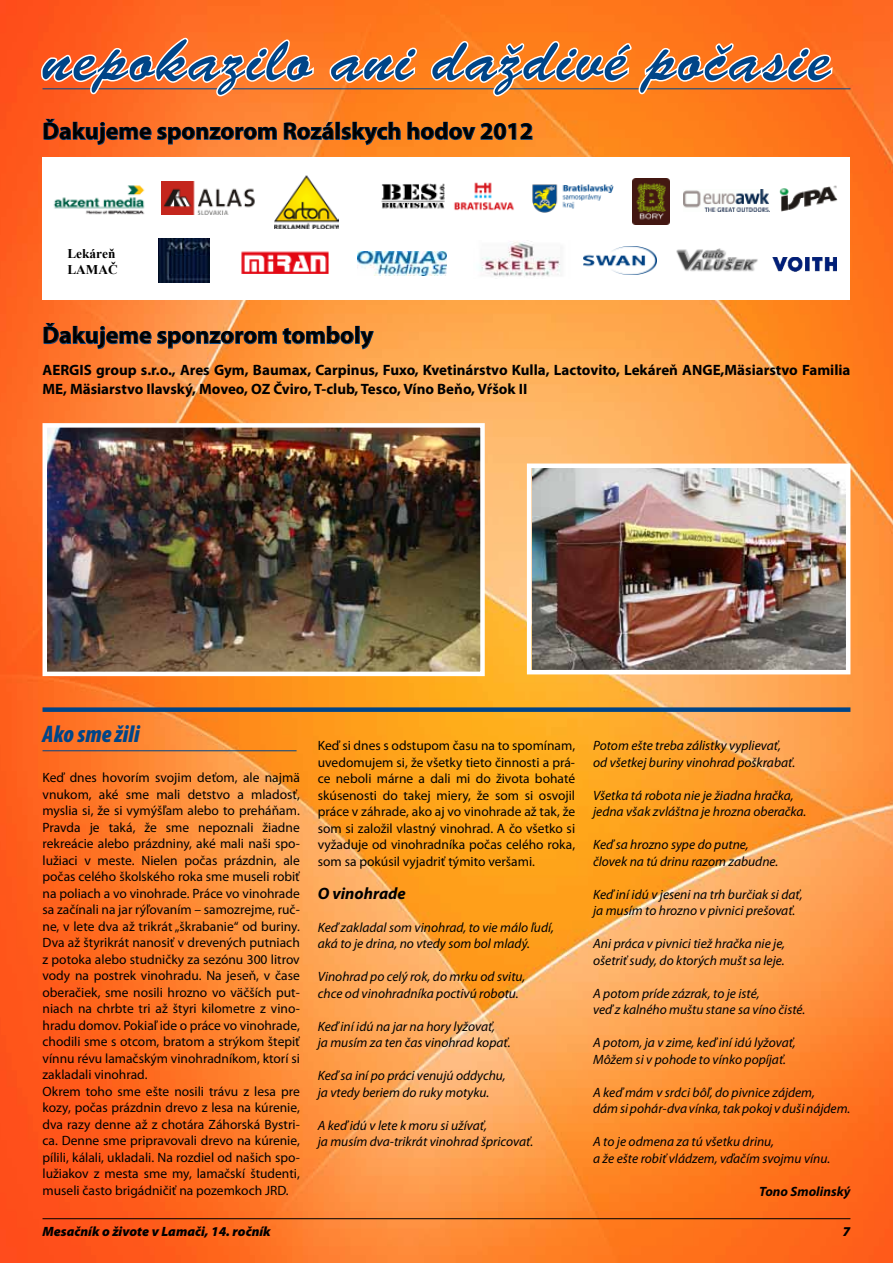
<style>
.page{position:relative;width:893px;height:1263px;background:#fff}
.page>*{position:absolute;margin:0;border:0;box-sizing:border-box;transform-origin:0 0}
.t1{font:63px "Brush Script DOT";letter-spacing:.025em;color:#004588}
.t2{font:700 24px "Myriad Pro";color:#000}
.t3{font:italic 900 condensed 24px "Myriad Pro";color:#004588}
.t4{font:italic 700 16.5px "Myriad Pro";color:#000}
.t5{font:700 15px/19.5px "Myriad Pro";color:#000}
.t6{font:13.5px/16.5px "Myriad Pro";color:#000}
.t7{font:italic 13.5px/16.5px "Myriad Pro";color:#000}
.t8{font:italic 900 13.5px "Myriad Pro";color:#000}
.t9{font:italic 700 13.5px "Myriad Pro";color:#000}
.t10{font:700 13.35px/16px "Times New Roman";color:#000}
</style>
<div class="page">
<img style="left:0;top:0;width:893px;height:1263px">
<svg style="left:43px;top:119px;width:234px;height:26px;background:#ce6b3c"></svg>
<svg style="left:283px;top:122px;width:51px;height:18px"></svg>
<div style="left:336px;top:122px;width:4px;height:17px;border:1px solid #004588"></div>
<svg style="left:341px;top:122px;width:60px;height:23px"></svg>
<svg style="left:407px;top:122px;width:126px;height:18px;background:#be783c"></svg>
<hr style="left:43px;top:750px;width:254px;height:1px;background:#004588">
<hr style="left:43px;top:88px;width:807px;height:1px;background:#004588">
<svg style="left:39px;top:36px;width:276px;height:62px"></svg>
<svg style="left:328px;top:46px;width:90px;height:38px"></svg>
<svg style="left:429px;top:40px;width:405px;height:58px"></svg>
<img style="left:48px;top:428px;width:432px;height:243px">
<div style="left:43px;top:423px;width:442px;height:253px;border:4px solid #fff"></div>
<div style="left:43px;top:157px;width:807px;height:143px;background:#fff"></div>
<img style="left:53px;top:185px;width:92px;height:30px">
<img style="left:161px;top:182px;width:94px;height:32px">
<img style="left:381px;top:183px;width:64px;height:26px">
<img style="left:454px;top:182px;width:60px;height:29px">
<img style="left:533px;top:184px;width:80px;height:28px">
<img style="left:632px;top:179px;width:37px;height:46px">
<img style="left:683px;top:190px;width:87px;height:21px">
<img style="left:779px;top:185px;width:59px;height:27px">
<img style="left:241px;top:251px;width:88px;height:23px">
<img style="left:158px;top:239px;width:52px;height:43px">
<img style="left:358px;top:252px;width:89px;height:23px">
<img style="left:479px;top:241px;width:82px;height:36px">
<img style="left:584px;top:246px;width:72px;height:28px">
<img style="left:676px;top:248px;width:82px;height:24px">
<img style="left:772px;top:257px;width:65px;height:15px">
<img style="left:274px;top:175px;width:65px;height:54px">
<hr style="left:43px;top:1218px;width:807px;height:1px;background:#000">
<svg style="left:43px;top:323px;width:311px;height:26px;background:#cf814c"></svg>
<svg style="left:360px;top:331px;width:14px;height:18px"></svg>
<div style="left:43px;top:707px;width:807px;height:5px;background:#004588"></div>
<img style="left:533px;top:468px;width:312px;height:201px">
<div style="left:527px;top:463px;width:323px;height:211px;border:4px solid #fff"></div>
<h1 class="t1" style="left:43px;top:23px;width:790px">nepokazilo ani daždivé počasie</h1>
<h2 class="t2" style="left:43px;top:116px;width:492px">Ďakujeme sponzorom Rozálskych hodov 2012</h2>
<p class="t10" style="left:67px;top:245px;width:52px">Lekáreň<br>LAMAČ</p>
<h2 class="t2" style="left:43px;top:320px;width:332px">Ďakujeme sponzorom tomboly</h2>
<p class="t5" style="left:43px;top:360px;width:809px">AERGIS group s.r.o., Ares Gym, Baumax, Carpinus, Fuxo, Kvetinárstvo Kulla, Lactovito, Lekáreň ANGE,Mäsiarstvo Familia<br>ME, Mäsiarstvo Ilavský, Moveo, OZ Čviro, T-club, Tesco, Víno Beňo, Vŕšok II</p>
<h2 class="t3" style="left:43px;top:721px;width:99px">Ako sme žili</h2>
<p class="t6" style="left:43px;top:769px;width:259px">Keď dnes hovorím svojim deťom, ale najmä vnukom, aké sme mali detstvo a mladosť, myslia si, že si vymýšľam alebo to preháňam.<br>Pravda je taká, že sme nepoznali žiadne rekreácie alebo prázdniny, aké mali naši spo&shy;lužiaci v meste. Nielen počas prázdnin, ale počas celého školského roka sme museli robiť na poliach a vo vinohrade. Práce vo vinohrade sa začínali na jar rýľovaním – samozrejme, ruč&shy;ne, v lete dva až trikrát „škrabanie“ od buriny.<br>Dva až štyrikrát nanosiť v drevených putniach z potoka alebo studničky za sezónu 300 litrov vody na postrek vinohradu. Na jeseň, v čase oberačiek, sme nosili hrozno vo väčších put&shy;niach na chrbte tri až štyri kilometre z vino&shy;hradu domov. Pokiaľ ide o práce vo vinohrade, chodili sme s otcom, bratom a strýkom štepiť vínnu révu lamačským vinohradníkom, ktorí si zakladali vinohrad.<br>Okrem toho sme ešte nosili trávu z lesa pre kozy, počas prázdnin drevo z lesa na kúrenie, dva razy denne až z chotára Záhorská Bystri&shy;ca. Denne sme pripravovali drevo na kúrenie, pílili, kálali, ukladali. Na rozdiel od našich spo&shy;lužiakov z mesta sme my, lamačskí študenti, museli často brigádničiť na pozemkoch JRD.</p>
<p class="t6" style="left:318px;top:737px;width:259px;text-align:justify">Keď si dnes s odstupom času na to spomínam, uvedomujem si, že všetky tieto činnosti a prá&shy;ce neboli márne a dali mi do života bohaté skúsenosti do takej miery, že som si osvojil práce v záhrade, ako aj vo vinohrade až tak, že som si založil vlastný vinohrad. A čo všetko si vyžaduje od vinohradníka počas celého roka, som sa pokúsil vyjadriť týmito veršami.</p>
<p class="t4" style="left:318px;top:883px;width:89px">O vinohrade</p>
<p class="t7" style="left:318px;top:919px;width:238px">Keď zakladal som vinohrad, to vie málo ľudí, aká to je drina, no vtedy som bol mladý.</p>
<p class="t7" style="left:318px;top:968px;width:209px">Vinohrad po celý rok, do mrku od svitu, chce od vinohradníka poctivú robotu.</p>
<p class="t7" style="left:318px;top:1018px;width:194px">Keď iní idú na jar na hory lyžovať,<br>ja musím za ten čas vinohrad kopať.</p>
<p class="t7" style="left:318px;top:1067px;width:189px">Keď sa iní po práci venujú oddychu, ja vtedy beriem do ruky motyku.</p>
<p class="t7" style="left:318px;top:1117px;width:217px">A keď idú v lete k moru si užívať,<br>ja musím dva-trikrát vinohrad špricovať.</p>
<p class="t7" style="left:593px;top:737px;width:204px">Potom ešte treba zálistky vyplievať, od všetkej buriny vinohrad poškrabať.</p>
<p class="t7" style="left:593px;top:787px;width:215px">Všetka tá robota nie je žiadna hračka, jedna však zvláštna je hrozna oberačka.</p>
<p class="t7" style="left:593px;top:836px;width:187px">Keď sa hrozno sype do putne, človek na tú drinu razom zabudne.</p>
<p class="t7" style="left:593px;top:886px;width:211px">Keď iní idú v jeseni na trh burčiak si dať, ja musím to hrozno v pivnici prešovať.</p>
<p class="t7" style="left:593px;top:935px;width:193px">Ani práca v pivnici tiež hračka nie je, ošetriť sudy, do ktorých mušt sa leje.</p>
<p class="t7" style="left:593px;top:985px;width:214px">A potom príde zázrak, to je isté,<br>veď z kalného muštu stane sa víno čisté.</p>
<p class="t7" style="left:593px;top:1034px;width:204px">A potom, ja v zime, keď iní idú lyžovať,<br>Môžem si v pohode to vínko popíjať.</p>
<p class="t7" style="left:593px;top:1084px;width:259px">A keď mám v srdci bôľ, do pivnice zájdem,<br>dám si pohár-dva vínka, tak pokoj v duši nájdem.</p>
<p class="t7" style="left:593px;top:1133px;width:239px">A to je odmena za tú všetku drinu,<br>a že ešte robiť vládzem, vďačím svojmu vínu.</p>
<p class="t9" style="left:759px;top:1182px;width:93px">Tono Smolinský</p>
<p class="t8" style="left:43px;top:1223px;width:230px">Mesačník o živote v Lamači, 14. ročník</p>
<p class="t8" style="left:843px;top:1223px;width:9px">7</p>
</div>
